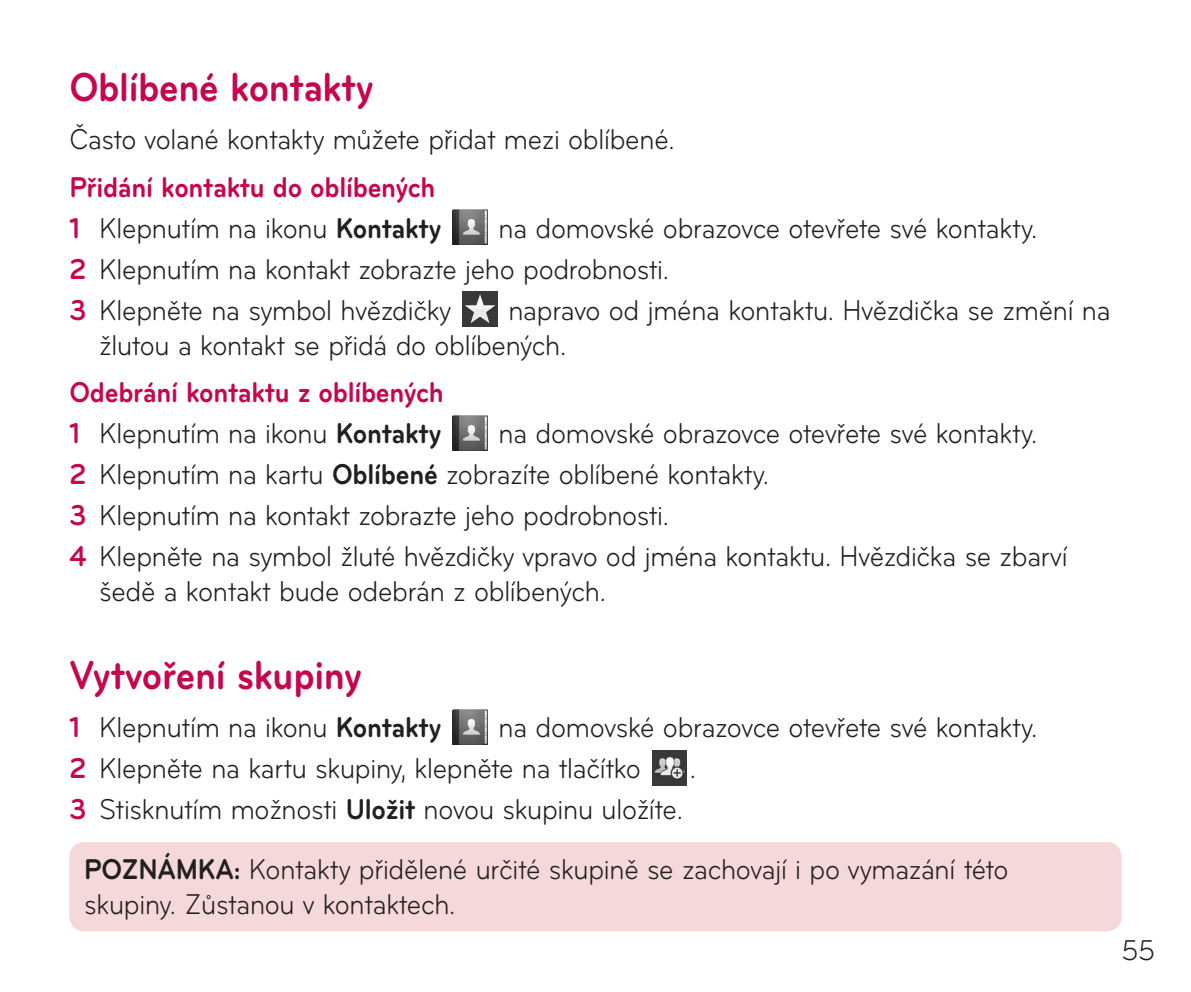
<style>
.page{position:relative;width:1191px;height:992px;background:#fff}
.page>*{position:absolute;margin:0;border:0;box-sizing:border-box;transform-origin:0 0}
.Head_02_TOC{font:700 42px "Bryant LG";letter-spacing:-.01em;color:#c50750;scale:.9 1}
.main_Num{font:29.75px/35px "Bryant LG";letter-spacing:-.01em;color:#231f20;scale:.9 1}
.main_Num_1{font:29.75px "Bryant LG";letter-spacing:-.01em;color:#231f20;scale:.9 1}
.main_bold{font:700 29.75px "Bryant LG";letter-spacing:-.01em;color:#c50750;scale:.9 1}
.main{font:29.75px "Bryant LG";letter-spacing:-.01em;color:#231f20;scale:.9 1}
.s1{font-weight:700;color:#c50750}
.s2{font-weight:700}
</style>
<div class="page">
<img style="left:452px;top:210px;width:35px;height:35px">
<img style="left:462px;top:292px;width:35px;height:34px">
<img style="left:452px;top:416px;width:35px;height:34px">
<img style="left:452px;top:710px;width:35px;height:34px">
<img style="left:652px;top:750px;width:35px;height:35px">
<div style="left:69px;top:842px;width:1052px;height:89px;background:#f5d8da;border-radius:15px"></div>
<p class="Head_02_TOC" style="left:69px;top:61px;width:339px">Oblíbené kontakty</p>
<p class="main" style="left:69px;top:121px;width:674px">Často volané kontakty můžete přidat mezi oblíbené.</p>
<p class="main_bold" style="left:69px;top:168px;width:408px">Přidání kontaktu do oblíbených</p>
<p class="main_Num_1" style="left:69px;top:210px;width:415px"><span class="s1">1</span> Klepnutím na ikonu <span class="s2">Kontakty</span></p>
<p class="main_Num_1" style="left:498px;top:210px;width:600px">na domovské obrazovce otevřete své kontakty.</p>
<p class="main_Num" style="left:69px;top:251px;width:668px"><span class="s1">2</span> Klepnutím na kontakt zobrazte jeho podrobnosti.</p>
<p class="main_Num" style="left:69px;top:292px;width:425px"><span class="s1">3</span> Klepněte na symbol hvězdičky</p>
<p class="main_Num" style="left:99px;top:292px;width:1125px;text-indent:409px">napravo od jména kontaktu. Hvězdička se změní na žlutou a kontakt se přidá do oblíbených.</p>
<p class="main_bold" style="left:69px;top:374px;width:417px">Odebrání kontaktu z oblíbených</p>
<p class="main_Num_1" style="left:69px;top:416px;width:415px"><span class="s1">1</span> Klepnutím na ikonu <span class="s2">Kontakty</span></p>
<p class="main_Num_1" style="left:498px;top:416px;width:600px">na domovské obrazovce otevřete své kontakty.</p>
<p class="main_Num" style="left:69px;top:457px;width:779px"><span class="s1">2</span> Klepnutím na kartu <span class="s2">Oblíbené</span> zobrazíte oblíbené kontakty.</p>
<p class="main_Num" style="left:69px;top:498px;width:668px"><span class="s1">3</span> Klepnutím na kontakt zobrazte jeho podrobnosti.</p>
<p class="main_Num" style="left:99px;top:539px;width:1077px;text-indent:-30px"><span class="s1">4</span> Klepněte na symbol žluté hvězdičky vpravo od jména kontaktu. Hvězdička se zbarví šedě a kontakt bude odebrán z oblíbených.</p>
<p class="Head_02_TOC" style="left:69px;top:649px;width:326px">Vytvoření skupiny</p>
<p class="main_Num_1" style="left:69px;top:710px;width:415px"><span class="s1">1</span> Klepnutím na ikonu <span class="s2">Kontakty</span></p>
<p class="main_Num_1" style="left:498px;top:710px;width:600px">na domovské obrazovce otevřete své kontakty.</p>
<p class="main_Num" style="left:69px;top:751px;width:636px"><span class="s1">2</span> Klepněte na kartu skupiny, klepněte na tlačítko</p>
<p class="main_Num" style="left:689px;top:751px;width:8px">.</p>
<p class="main_Num" style="left:69px;top:792px;width:683px"><span class="s1">3</span> Stisknutím možnosti <span class="s2">Uložit</span> novou skupinu uložíte.</p>
<p class="main_Num" style="left:84px;top:852px;width:1028px"><span class="s2">POZNÁMKA:</span> Kontakty přidělené určité skupině se zachovají i po vymazání této skupiny. Zůstanou v kontaktech.</p>
<p class="main_Num" style="left:1121px;top:933px;width:39px">55</p>
</div>
